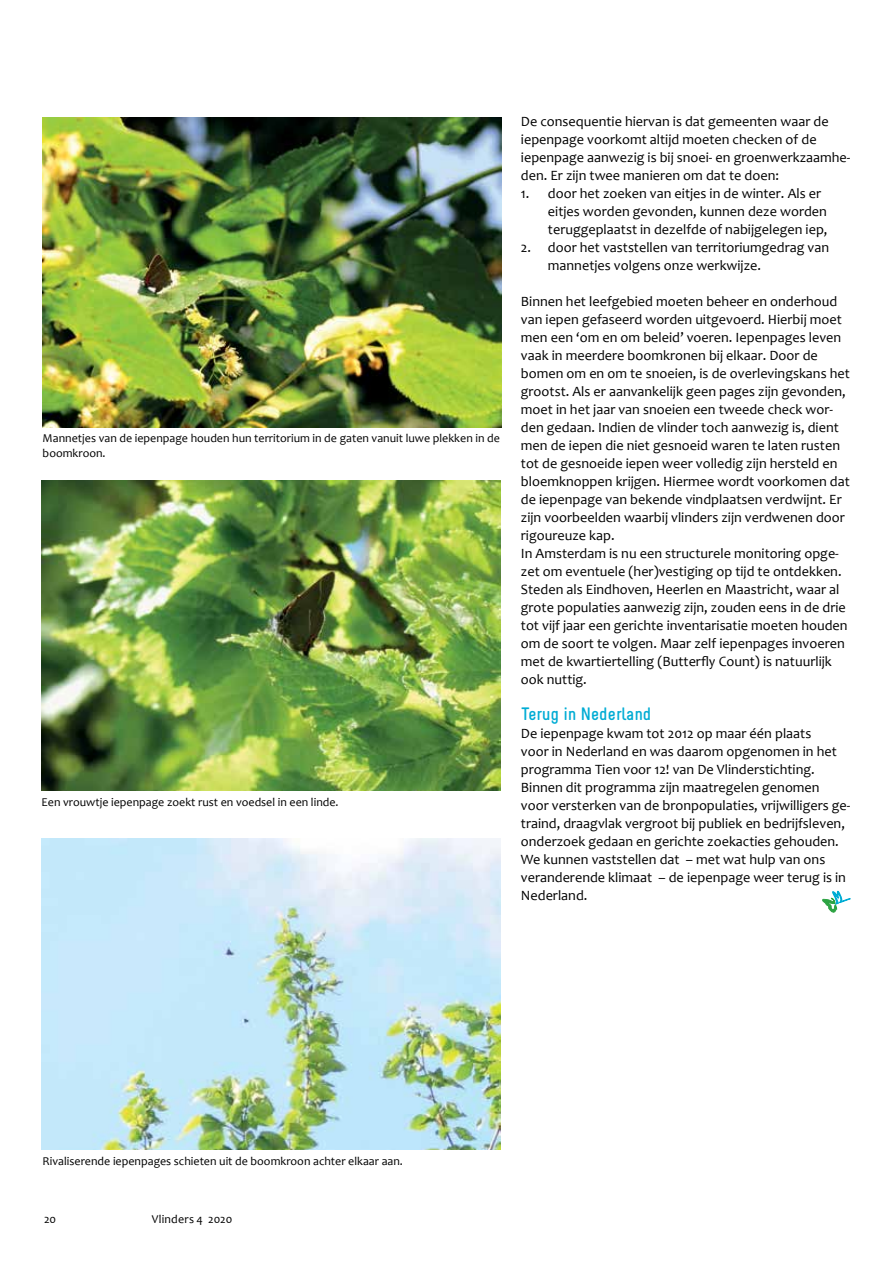
<style>
.page{position:relative;width:893px;height:1263px;background:#fff}
.page>*{position:absolute;margin:0;border:0;box-sizing:border-box;transform-origin:0 0}
.t1{font:700 18px "Melbourne";color:#00acd4}
.t2{font:14.25px/18px "Candara";color:#000}
.t3{font:12px/15px "Candara";color:#000}
</style>
<div class="page">
<svg style="left:822px;top:891px;width:28px;height:21px"></svg>
<img style="left:42px;top:117px;width:459px;height:310px">
<img style="left:42px;top:480px;width:459px;height:310px">
<img style="left:41px;top:839px;width:459px;height:310px">
<p class="t3" style="left:43px;top:430px;width:459px">Mannetjes van de iepenpage houden hun territorium in de gaten vanuit luwe plekken in de boomkroon.</p>
<p class="t3" style="left:42px;top:794px;width:298px">Een vrouwtje iepenpage zoekt rust en voedsel in een linde.</p>
<p class="t2" style="left:521px;top:112px;width:331px">De consequentie hiervan is dat gemeenten waar de iepenpage voorkomt altijd moeten checken of de iepenpage aanwezig is bij snoei- en groenwerkzaamhe&shy;den. Er zijn twee manieren om dat te doen:</p>
<p class="t2" style="left:548px;top:184px;width:281px;text-indent:-27px">1. door het zoeken van eitjes in de winter. Als er eitjes worden gevonden, kunnen deze worden teruggeplaatst in dezelfde of nabijgelegen iep,</p>
<p class="t2" style="left:548px;top:238px;width:283px;text-indent:-27px">2. door het vaststellen van territoriumgedrag van mannetjes volgens onze werkwijze.</p>
<p class="t2" style="left:521px;top:292px;width:330px">Binnen het leefgebied moeten beheer en onderhoud van iepen gefaseerd worden uitgevoerd. Hierbij moet men een ‘om en om beleid’ voeren. Iepenpages leven vaak in meerdere boomkronen bij elkaar. Door de bomen om en om te snoeien, is de overlevingskans het grootst. Als er aanvankelijk geen pages zijn gevonden, moet in het jaar van snoeien een tweede check wor&shy;den gedaan. Indien de vlinder toch aanwezig is, dient men de iepen die niet gesnoeid waren te laten rusten tot de gesnoeide iepen weer volledig zijn hersteld en bloemknoppen krijgen. Hiermee wordt voorkomen dat de iepenpage van bekende vindplaatsen verdwijnt. Er zijn voorbeelden waarbij vlinders zijn verdwenen door rigoureuze kap.<br>In Amsterdam is nu een structurele monitoring opge&shy;zet om eventuele (her)vestiging op tijd te ontdekken.<br>Steden als Eindhoven, Heerlen en Maastricht, waar al grote populaties aanwezig zijn, zouden eens in de drie tot vijf jaar een gerichte inventarisatie moeten houden om de soort te volgen. Maar zelf iepenpages invoeren met de kwartiertelling (Butterfly Count) is natuurlijk ook nuttig.</p>
<p class="t1" style="left:521px;top:703px;width:132px">Terug in Nederland</p>
<p class="t2" style="left:521px;top:724px;width:331px">De iepenpage kwam tot 2012 op maar één plaats<br>voor in Nederland en was daarom opgenomen in het programma Tien voor 12! van De Vlinderstichting.<br>Binnen dit programma zijn maatregelen genomen voor versterken van de bronpopulaties, vrijwilligers ge&shy;traind, draagvlak vergroot bij publiek en bedrijfsleven, onderzoek gedaan en gerichte zoekacties gehouden.<br>We kunnen vaststellen dat – met wat hulp van ons veranderende klimaat – de iepenpage weer terug is in Nederland.</p>
<p class="t3" style="left:43px;top:1154px;width:362px">Rivaliserende iepenpages schieten uit de boomkroon achter elkaar aan.</p>
<p class="t3" style="left:44px;top:1211px;width:14px">20</p>
<p class="t3" style="left:152px;top:1211px;width:82px">Vlinders 4 2020</p>
</div>
